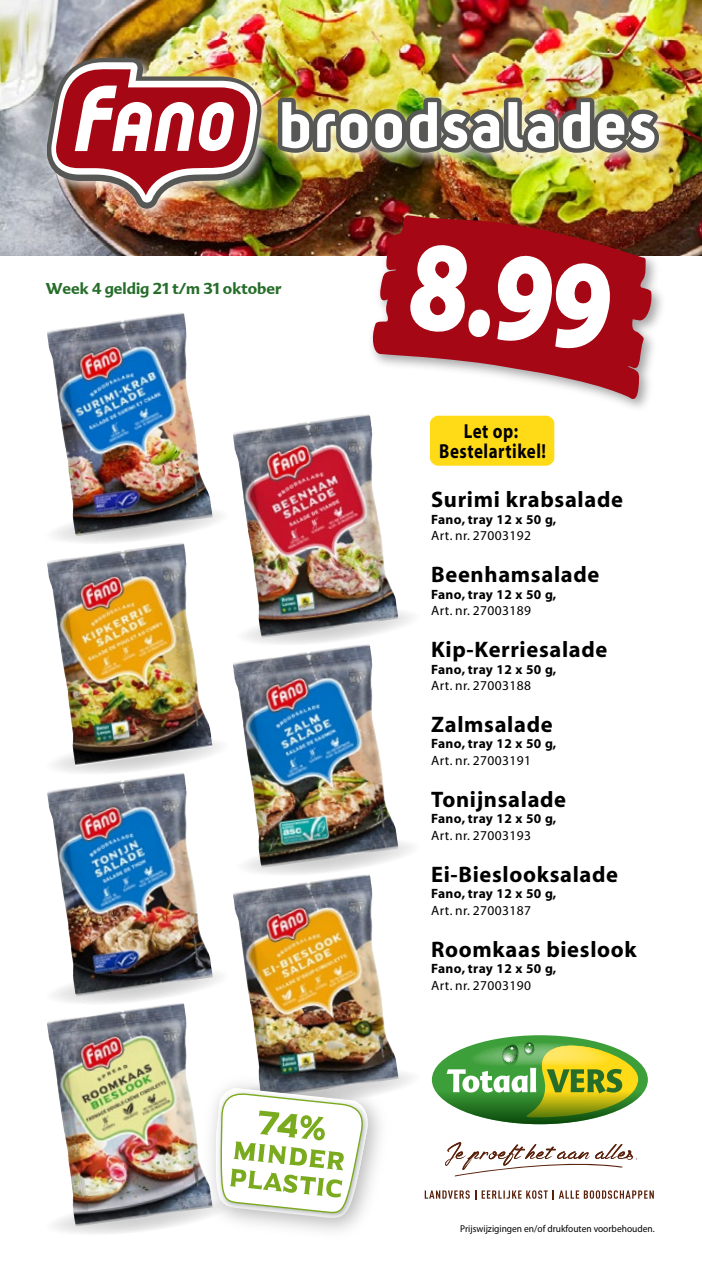
<style>
.page{position:relative;width:702px;height:1263px;background:#fff}
.page>*{position:absolute;margin:0;border:0;box-sizing:border-box;transform-origin:0 0}
.t1{font:128.7px "Myriad MM 830 700";color:#fff;scale:.77 1}
.t2{font:64.2px "Uni Sans Bold";letter-spacing:.04em;color:#fff}
.t3{font:700 22.5px "Myriad";letter-spacing:.03em;color:#000}
.t4{font:700 20.4px/20.4px "Myriad";letter-spacing:.03em;color:#000;text-align:center;scale:.83 1}
.t5{font:700 15px "Advert";color:#266d2a}
.t6{font:700 13.5px "Myriad";letter-spacing:.03em;color:#000}
.t7{font:13.5px "Myriad";letter-spacing:.03em;color:#000}
.t8{font:9.9px "Myriad Pro";color:#000;scale:.95 1}
</style>
<div class="page">
<svg style="left:249px;top:612px;width:163px;height:32px"></svg>
<svg style="left:248px;top:842px;width:164px;height:32px"></svg>
<svg style="left:55px;top:512px;width:165px;height:31px"></svg>
<svg style="left:55px;top:742px;width:165px;height:31px"></svg>
<svg style="left:55px;top:973px;width:165px;height:30px"></svg>
<img style="left:47px;top:313px;width:166px;height:223px">
<img style="left:0;top:0;width:702px;height:256px">
<img style="left:38px;top:49px;width:642px;height:177px">
<img style="left:47px;top:58px;width:214px;height:151px">
<img style="left:273px;top:93px;width:392px;height:64px">
<img style="left:364px;top:206px;width:305px;height:211px">
<svg style="left:370px;top:215px;width:282px;height:186px;background:#af3b42"></svg>
<img style="left:233px;top:414px;width:165px;height:224px">
<img style="left:47px;top:543px;width:165px;height:223px">
<img style="left:233px;top:644px;width:165px;height:224px">
<img style="left:47px;top:773px;width:166px;height:223px">
<img style="left:233px;top:874px;width:151px;height:148px">
<img style="left:49px;top:1003px;width:138px;height:19px">
<div style="left:430px;top:416px;width:124px;height:50px;background:#ffda17;border-radius:8px"></div>
<img style="left:47px;top:1022px;width:606px;height:212px">
<h2 class="t2" style="left:280px;top:85px;width:377px">broodsalades</h2>
<p class="t5" style="left:46px;top:279px;width:237px">Week 4 geldig 21 t/m 31 oktober</p>
<h1 class="t1" style="left:417px;top:222px;width:267px;rotate:7deg">8.99</h1>
<h3 class="t4" style="left:439px;top:421px;width:130px">Let op:<br>Bestelartikel!</h3>
<h3 class="t3" style="left:431px;top:488px;width:193px">Surimi krabsalade</h3>
<p class="t6" style="left:431px;top:512px;width:127px">Fano, tray 12 x 50 g,</p>
<p class="t7" style="left:431px;top:529px;width:101px">Art. nr. 27003192</p>
<h3 class="t3" style="left:431px;top:563px;width:170px">Beenhamsalade</h3>
<p class="t6" style="left:431px;top:587px;width:127px">Fano, tray 12 x 50 g,</p>
<p class="t7" style="left:431px;top:604px;width:101px">Art. nr. 27003189</p>
<h3 class="t3" style="left:431px;top:638px;width:178px">Kip-Kerriesalade</h3>
<p class="t6" style="left:431px;top:662px;width:127px">Fano, tray 12 x 50 g,</p>
<p class="t7" style="left:431px;top:679px;width:101px">Art. nr. 27003188</p>
<h3 class="t3" style="left:431px;top:713px;width:123px">Zalmsalade</h3>
<p class="t6" style="left:431px;top:737px;width:127px">Fano, tray 12 x 50 g,</p>
<p class="t7" style="left:431px;top:754px;width:101px">Art. nr. 27003191</p>
<h3 class="t3" style="left:431px;top:788px;width:137px">Tonijnsalade</h3>
<p class="t6" style="left:431px;top:812px;width:127px">Fano, tray 12 x 50 g,</p>
<p class="t7" style="left:431px;top:828px;width:101px">Art. nr. 27003193</p>
<h3 class="t3" style="left:431px;top:862px;width:188px">Ei-Bieslooksalade</h3>
<p class="t6" style="left:431px;top:887px;width:127px">Fano, tray 12 x 50 g,</p>
<p class="t7" style="left:431px;top:903px;width:101px">Art. nr. 27003187</p>
<h3 class="t3" style="left:431px;top:937px;width:207px">Roomkaas bieslook</h3>
<p class="t6" style="left:431px;top:961px;width:127px">Fano, tray 12 x 50 g,</p>
<p class="t7" style="left:431px;top:978px;width:101px">Art. nr. 27003190</p>
<p class="t8" style="left:460px;top:1222px;width:206px">Prijswijzigingen en/of drukfouten voorbehouden.</p>
</div>
